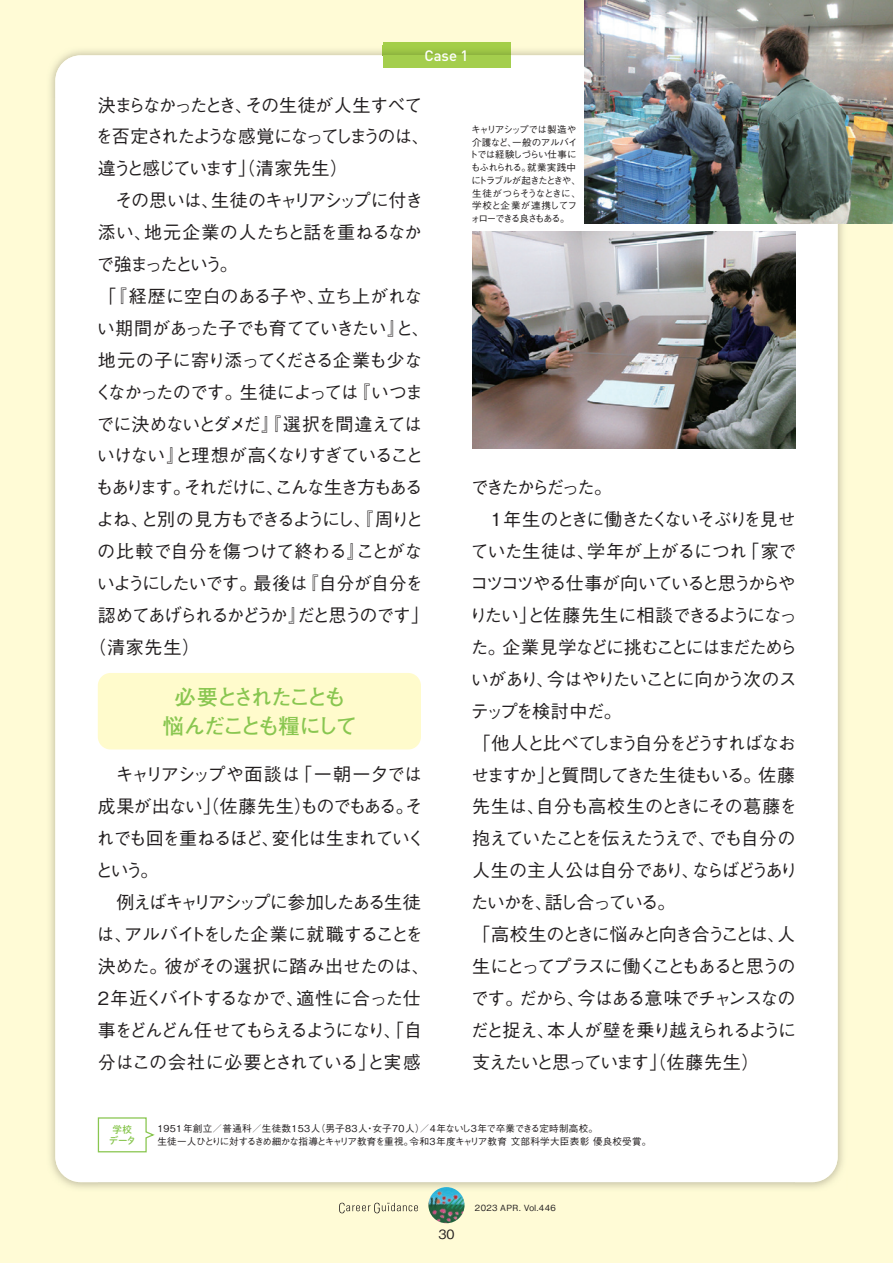
<style>
.page{position:relative;width:893px;height:1263px;background:#fffbd6}
.page>*{position:absolute;margin:0;border:0;box-sizing:border-box;transform-origin:0 0}
.t1{font:700 21.3px/28.7px "Futo Go B101 Pro";letter-spacing:-.13em;color:#89c650;text-align:center}
.t2{font:500 18px/32px "Gothic BBB Pro";letter-spacing:-.085em;color:#231f20}
.t3{font:500 18px/32px "Gothic BBB Pro";letter-spacing:-.06em;color:#231f20}
.t4{font:500 18px "Gothic BBB Pro";letter-spacing:-.13em;color:#231f20}
.t5{font:500 18px "Gothic BBB Pro";letter-spacing:-.11em;color:#231f20}
.t6{font:500 18px/32px "Gothic BBB Pro";letter-spacing:-.115em;color:#231f20}
.t7{font:500 18px/32px "Gothic BBB Pro";letter-spacing:-.125em;color:#231f20}
.t8{font:500 18px "Gothic BBB Pro";letter-spacing:-.105em;color:#231f20}
.t9{font:500 18px/32px "Gothic BBB Pro";letter-spacing:-.12em;color:#231f20}
.t10{font:500 18px/32px "Gothic BBB Pro";letter-spacing:-.14em;color:#231f20}
.t11{font:500 18px/32px "Gothic BBB Pro";letter-spacing:-.165em;color:#231f20}
.t12{font:500 18px/32px "Gothic BBB Pro";letter-spacing:-.03em;color:#231f20}
.t13{font:500 18px "Gothic BBB Pro";letter-spacing:-.04em;color:#231f20}
.t14{font:500 18px "Gothic BBB Pro";letter-spacing:-.025em;color:#231f20}
.t15{font:500 18px "Gothic BBB Pro";letter-spacing:-.045em;color:#231f20}
.t16{font:500 18px "Gothic BBB Pro";letter-spacing:-.065em;color:#231f20}
.t17{font:500 18px/32px "Gothic BBB Pro";letter-spacing:-.05em;color:#231f20}
.t18{font:500 18px "Gothic BBB Pro";letter-spacing:-.01em;color:#231f20}
.t19{font:500 18px "Gothic BBB Pro";letter-spacing:.005em;color:#231f20}
.t20{font:500 18px "Gothic BBB Pro";letter-spacing:-.17em;color:#231f20}
.t21{font:500 18px "Gothic BBB Pro";color:#231f20}
.t22{font:500 14.85px "DIN Pro";color:#fff}
.t23{font:500 12.75px "Gothic BBB Pro";color:#231f20}
.t24{font:500 9.6px/12.8px "Gothic BBB Pro";letter-spacing:-.035em;color:#231f20}
.t25{font:500 9.6px/12.8px "Gothic BBB Pro";letter-spacing:-.12em;color:#231f20}
.t26{font:500 9.6px "Gothic BBB Pro";letter-spacing:.03em;color:#231f20}
.t27{font:500 9.6px "Gothic BBB Pro";letter-spacing:-.085em;color:#231f20}
.t28{font:500 9.6px "Gothic BBB Pro";letter-spacing:-.075em;color:#231f20}
.t29{font:9.6px/11.7px "Shuei M Go Std B";color:#89c650;text-align:center}
.t30{font:500 8.55px "Gothic BBB Pro";letter-spacing:.04em;color:#231f20}
</style>
<div class="page">
<img style="left:50px;top:46px;width:333px;height:52px">
<img style="left:510px;top:46px;width:75px;height:9px">
<div style="left:55px;top:55px;width:783px;height:1127px;background:#fff;border-radius:26px"></div>
<img style="left:472px;top:232px;width:323px;height:217px">
<img style="left:585px;top:0;width:308px;height:223px">
<svg style="left:97px;top:1117px;width:58px;height:36px"></svg>
<div style="left:98px;top:673px;width:323px;height:76px;background:#fffbcc;border-radius:13px"></div>
<hr style="left:383px;top:43px;width:127px;height:3px;background:#a4ce49">
<img style="left:383px;top:46px;width:127px;height:9px">
<div style="left:383px;top:55px;width:127px;height:13px;background:#a4ce4d"></div>
<svg style="left:339px;top:1203px;width:79px;height:10px"></svg>
<img style="left:428px;top:1187px;width:37px;height:36px;border-radius:18px">
<p class="t22" style="left:424px;top:43px;width:46px">Case 1</p>
<p class="t11" style="left:98px;top:87px;width:157px">決まらなかったとき、</p>
<p class="t4" style="left:95px;top:122px;width:336px">を否定されたような感覚になってしまうのは、</p>
<p class="t7" style="left:98px;top:150px;width:252px">違うと感じています」（清家先生(</p>
<p class="t8" style="left:211px;top:186px;width:213px">生徒のキャリアシップに付き</p>
<p class="t14" style="left:245px;top:90px;width:179px">その生徒が人生すべて</p>
<p class="t3" style="left:144px;top:182px;width:279px;text-indent:-46px">　その思いは、<br>地元企業の人たちと話を重ねるなか</p>
<p class="t11" style="left:96px;top:214px;width:143px">添い、<br>で強まったという。</p>
<p class="t19" style="left:98px;top:282px;width:229px">「『経歴に空白のある子や、</p>
<p class="t13" style="left:97px;top:314px;width:335px">い期間があった子でも育てていきたいと』、</p>
<p class="t15" style="left:98px;top:346px;width:326px">地元の子に寄り添ってくださる企業も少な</p>
<p class="t2" style="left:352px;top:374px;width:72px">『いつま</p>
<p class="t2" style="left:317px;top:278px;width:106px">立ち上がれな</p>
<p class="t2" style="left:240px;top:374px;width:121px">生徒によっては</p>
<p class="t5" style="left:94px;top:377px;width:150px">くなかったのです。</p>
<p class="t2" style="left:96px;top:406px;width:327px">でに決めないとダメだ』『選択を間違えては</p>
<p class="t2" style="left:175px;top:437px;width:250px">と理想が高くなりすぎていること</p>
<p class="t2" style="left:97px;top:437px;width:89px">いけない』</p>
<p class="t2" style="left:275px;top:469px;width:150px">こんな生き方もある</p>
<p class="t10" style="left:141px;top:469px;width:284px;text-indent:-45px">もあります。<br>と別の見方もできるようにし、『周りと</p>
<p class="t2" style="left:183px;top:469px;width:103px">それだけに、</p>
<p class="t2" style="left:96px;top:501px;width:55px">よね、</p>
<p class="t12" style="left:300px;top:533px;width:124px;text-indent:-203px">の比較で自分を傷つけて終わる』<br>『自分が自分を</p>
<p class="t2" style="left:356px;top:533px;width:68px">ことがな</p>
<p class="t2" style="left:253px;top:565px;width:56px">最後は</p>
<p class="t5" style="left:97px;top:569px;width:162px">いようにしたいです。</p>
<p class="t6" style="left:88px;top:597px;width:220px;text-indent:10px">認めてあげられるかどうか』（清家先生(</p>
<p class="t9" style="left:297px;top:597px;width:134px">だと思うのです「</p>
<p class="t1" style="left:163px;top:680px;width:196px">必要とされたことも悩んだことも糧にして</p>
<p class="t3" style="left:98px;top:756px;width:327px">　キャリアシップや面談は<br>成果が出ない」（佐藤先生ものでもあるそ。</p>
<p class="t2" style="left:294px;top:756px;width:130px">「一朝一夕では</p>
<p class="t2" style="left:272px;top:788px;width:155px;text-indent:22px">）<br>変化は生まれていく</p>
<p class="t2" style="left:97px;top:820px;width:185px">れでも回を重ねるほど、</p>
<p class="t2" style="left:95px;top:852px;width:65px">という。</p>
<p class="t4" style="left:98px;top:888px;width:325px">　例えばキャリアシップに参加したある生徒</p>
<p class="t16" style="left:124px;top:920px;width:300px">アルバイトをした企業に就職することを</p>
<p class="t2" style="left:97px;top:916px;width:38px">は、</p>
<p class="t2" style="left:98px;top:948px;width:71px">決めた。</p>
<p class="t18" style="left:164px;top:951px;width:267px">彼がその選択に踏み出せたのは、</p>
<p class="t2" style="left:94px;top:980px;width:329px">２年近くバイトするなかで、<br>事をどんどん任せてもらえるようになり、「自分はこの会社に必要とされていると実感</p>
<p class="t21" style="left:297px;top:983px;width:126px">適性に合った仕</p>
<p class="t2" style="left:358px;top:1043px;width:20px">」</p>
<p class="t24" style="left:471px;top:122px;width:108px">キャリアシップでは製造や介護など一般のアルバイ</p>
<p class="t24" style="left:507px;top:134px;width:11px">、</p>
<p class="t28" style="left:469px;top:147px;width:109px">トでは経験しづらい仕事に</p>
<p class="t24" style="left:527px;top:160px;width:50px">就業実践中</p>
<p class="t25" style="left:471px;top:160px;width:112px">もふれられる。<br>にトラブルが起きたときや、生徒がつらそうなときに、学校と企業が連携してフォローできる良さもある。</p>
<p class="t20" style="left:471px;top:473px;width:143px">できたからだった。</p>
<p class="t8" style="left:472px;top:505px;width:325px">　１年生のときに働きたくないそぶりを見せ</p>
<p class="t2" style="left:741px;top:533px;width:57px">「家で</p>
<p class="t14" style="left:587px;top:537px;width:162px">学年が上がるにつれ</p>
<p class="t2" style="left:471px;top:533px;width:126px">ていた生徒は、</p>
<p class="t2" style="left:470px;top:565px;width:327px">コツコツやる仕事が向いていると思うからや</p>
<p class="t2" style="left:527px;top:597px;width:271px">と佐藤先生に相談できるようになっ</p>
<p class="t7" style="left:503px;top:597px;width:296px;text-indent:-33px">りたい」<br>企業見学などに挑むことにはまだためら</p>
<p class="t2" style="left:471px;top:629px;width:37px">た。</p>
<p class="t2" style="left:547px;top:661px;width:252px">今はやりたいことに向かう次のス</p>
<p class="t2" style="left:471px;top:661px;width:85px">いがあり、</p>
<p class="t2" style="left:471px;top:693px;width:153px">テップを検討中だ。</p>
<p class="t2" style="left:472px;top:725px;width:325px">「他人と比べてしまう自分をどうすればなお</p>
<p class="t2" style="left:758px;top:756px;width:38px">佐藤</p>
<p class="t17" style="left:536px;top:756px;width:263px">」<br>自分も高校生のときにその葛藤を</p>
<p class="t2" style="left:471px;top:756px;width:292px">せますかと質問してきた生徒もいる。</p>
<p class="t2" style="left:472px;top:788px;width:75px">先生は、</p>
<p class="t2" style="left:709px;top:820px;width:88px">でも自分の</p>
<p class="t9" style="left:692px;top:820px;width:108px;text-indent:-220px">抱えていたことを伝えたうえで、<br>ならばどうあり</p>
<p class="t2" style="left:471px;top:852px;width:231px">人生の主人公は自分であり、たいかを話し合っている。</p>
<p class="t2" style="left:535px;top:884px;width:20px">、</p>
<p class="t5" style="left:472px;top:920px;width:324px">「高校生のときに悩みと向き合うことは人、</p>
<p class="t6" style="left:472px;top:948px;width:325px">生にとってプラスに働くこともあると思うの</p>
<p class="t2" style="left:577px;top:980px;width:220px">今はある意味でチャンスなの</p>
<p class="t2" style="left:471px;top:980px;width:54px">です。</p>
<p class="t2" style="left:519px;top:980px;width:68px">だから、</p>
<p class="t2" style="left:471px;top:1012px;width:290px">だと捉え、<br>支えたいと思っています」（佐藤先生(</p>
<p class="t2" style="left:547px;top:1012px;width:250px">本人が壁を乗り越えられるように</p>
<p class="t29" style="left:109px;top:1123px;width:29px">学校データ</p>
<p class="t26" style="left:157px;top:1121px;width:212px">1951年創立／普通科／生徒数153 （人男子83人</p>
<p class="t24" style="left:372px;top:1121px;width:54px">女子70人）</p>
<p class="t24" style="left:420px;top:1121px;width:180px">／4年ないし3年で卒業できる定時制高校。</p>
<p class="t24" style="left:365px;top:1121px;width:11px">・</p>
<p class="t26" style="left:410px;top:1133px;width:243px">令和3年度キャリア教育文部科学大臣表彰優良校受賞。</p>
<p class="t27" style="left:157px;top:1133px;width:258px">生徒一人ひとりに対するきめ細かな指導とキャリア教育を重視。</p>
<p class="t23" style="left:438px;top:1224px;width:18px">30</p>
<p class="t30" style="left:475px;top:1201px;width:82px">2023 APR. Vol.446</p>
</div>
